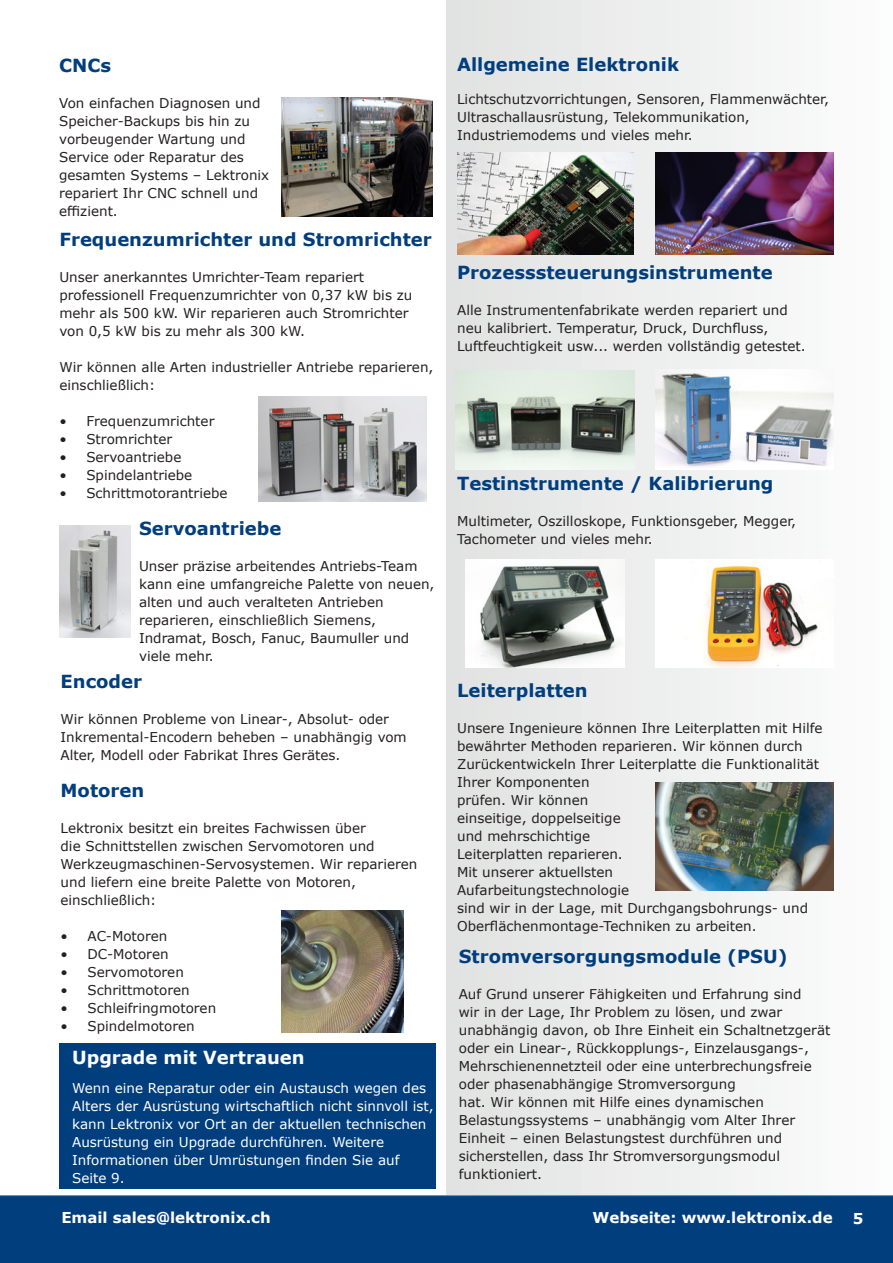
<style>
.page{position:relative;width:893px;height:1263px;background:#fff}
.page>*{position:absolute;margin:0;border:0;box-sizing:border-box;transform-origin:0 0}
.Header_1{font:700 18px "Verdana";color:#003e7e}
.Main_Body_Text{font:700 18px "Verdana";color:#003e7e}
.Box_Header_-_Big_Blu{font:700 18px "Verdana";color:#fff}
.Box_Header{font:700 15px "Verdana";color:#fff}
.Header_1-2{font:13.5px/18px "Verdana";color:#231f20}
.Main_Body_Text-2{font:13.5px/18px "Verdana";color:#231f20}
.Main_Body_Text-3{font:13.5px/18px "Verdana";color:#fff}
</style>
<div class="page">
<svg style="left:0;top:1195px;width:893px;height:68px;background:#064381"></svg>
<div style="left:0;top:1209px;width:833px;height:54px;background:#003e7e"></div>
<div style="left:446px;top:0;width:447px;height:1195px;background:linear-gradient(to right,#e0e2e1,#fcfdfd)"></div>
<div style="left:59px;top:1043px;width:377px;height:145px;background:#003e7e"></div>
<img style="left:656px;top:370px;width:177px;height:99px">
<img style="left:656px;top:559px;width:177px;height:109px">
<img style="left:465px;top:559px;width:160px;height:109px">
<img style="left:258px;top:397px;width:169px;height:104px">
<img style="left:59px;top:525px;width:71px;height:113px">
<img style="left:456px;top:371px;width:179px;height:98px">
<img style="left:457px;top:152px;width:177px;height:102px">
<img style="left:656px;top:152px;width:177px;height:102px">
<img style="left:282px;top:911px;width:121px;height:121px">
<img style="left:282px;top:98px;width:150px;height:118px">
<img style="left:656px;top:782px;width:177px;height:109px">
<p class="Header_1" style="left:59px;top:53px;width:53px">CNCs</p>
<p class="Header_1-2" style="left:59px;top:94px;width:203px">Von einfachen Diagnosen und</p>
<p class="Header_1-2" style="left:59px;top:112px;width:192px">Speicher-Backups bis hin zu</p>
<p class="Header_1-2" style="left:59px;top:130px;width:212px">vorbeugender Wartung und<br>Service oder Reparatur des gesamten Systems – Lektronix repariert Ihr CNC schnell und effizient.</p>
<p class="Header_1" style="left:59px;top:226px;width:374px">Frequenzumrichter und Stromrichter</p>
<p class="Main_Body_Text-2" style="left:59px;top:268px;width:355px">Unser anerkanntes Umrichter-Team repariert professionell Frequenzumrichter von 0,37 kW bis zu mehr als 500 kW. Wir reparieren auch Stromrichter von 0,5 kW bis zu mehr als 300 kW.</p>
<p class="Main_Body_Text-2" style="left:59px;top:358px;width:376px">Wir können alle Arten industrieller Antriebe reparieren,</p>
<p class="Main_Body_Text-2" style="left:59px;top:376px;width:97px">einschließlich:</p>
<p class="Header_1-2" style="left:59px;top:412px;width:157px">• Frequenzumrichter</p>
<p class="Header_1-2" style="left:59px;top:430px;width:114px">• Stromrichter</p>
<p class="Header_1-2" style="left:59px;top:448px;width:124px">• Servoantriebe</p>
<p class="Header_1-2" style="left:59px;top:466px;width:134px">• Spindelantriebe</p>
<p class="Header_1-2" style="left:59px;top:484px;width:170px">• Schrittmotorantriebe</p>
<p class="Main_Body_Text" style="left:139px;top:515px;width:144px">Servoantriebe</p>
<p class="Main_Body_Text-2" style="left:139px;top:557px;width:297px">Unser präzise arbeitendes Antriebs-Team kann eine umfangreiche Palette von neuen, alten und auch veralteten Antrieben reparieren, einschließlich Siemens, Indramat, Bosch, Fanuc, Baumuller und viele mehr.</p>
<p class="Header_1" style="left:61px;top:669px;width:83px">Encoder</p>
<p class="Main_Body_Text-2" style="left:61px;top:710px;width:348px">Wir können Probleme von Linear-, Absolut- oder<br>Inkremental-Encodern beheben – unabhängig vom<br>Alter, Modell oder Fabrikat Ihres Gerätes.</p>
<p class="Main_Body_Text" style="left:61px;top:778px;width:85px">Motoren</p>
<p class="Main_Body_Text-2" style="left:61px;top:819px;width:358px">Lektronix besitzt ein breites Fachwissen über<br>die Schnittstellen zwischen Servomotoren und Werkzeugmaschinen-Servosystemen. Wir reparieren und liefern eine breite Palette von Motoren, einschließlich:</p>
<p class="Header_1-2" style="left:61px;top:927px;width:108px">• AC-Motoren</p>
<p class="Header_1-2" style="left:61px;top:945px;width:110px">• DC-Motoren</p>
<p class="Header_1-2" style="left:61px;top:963px;width:125px">• Servomotoren</p>
<p class="Header_1-2" style="left:61px;top:981px;width:131px">• Schrittmotoren</p>
<p class="Header_1-2" style="left:61px;top:999px;width:157px">• Schleifringmotoren</p>
<p class="Header_1-2" style="left:61px;top:1017px;width:136px">• Spindelmotoren</p>
<p class="Box_Header_-_Big_Blu" style="left:72px;top:1045px;width:234px">Upgrade mit Vertrauen</p>
<p class="Main_Body_Text-3" style="left:72px;top:1079px;width:363px">Wenn eine Reparatur oder ein Austausch wegen des Alters der Ausrüstung wirtschaftlich nicht sinnvoll ist, kann Lektronix vor Ort an der aktuellen technischen Ausrüstung ein Upgrade durchführen. Weitere Informationen über Umrüstungen finden Sie auf Seite 9.</p>
<p class="Header_1" style="left:457px;top:52px;width:223px">Allgemeine Elektronik</p>
<p class="Main_Body_Text-2" style="left:457px;top:90px;width:373px">Lichtschutzvorrichtungen, Sensoren, Flammenwächter,<br>Ultraschallausrüstung, Telekommunikation,<br>Industriemodems und vieles mehr.</p>
<p class="Header_1" style="left:457px;top:260px;width:317px">Prozesssteuerungsinstrumente</p>
<p class="Main_Body_Text-2" style="left:457px;top:301px;width:350px">Alle Instrumentenfabrikate werden repariert und neu kalibriert. Temperatur, Druck, Durchfluss,<br>Luftfeuchtigkeit usw... werden vollständig getestet.</p>
<p class="Header_1" style="left:457px;top:470px;width:318px">Testinstrumente / Kalibrierung</p>
<p class="Main_Body_Text-2" style="left:457px;top:512px;width:341px">Multimeter, Oszilloskope, Funktionsgeber, Megger,<br>Tachometer und vieles mehr.</p>
<p class="Header_1" style="left:457px;top:678px;width:132px">Leiterplatten</p>
<p class="Header_1-2" style="left:457px;top:719px;width:367px">Unsere Ingenieure können Ihre Leiterplatten mit Hilfe bewährter Methoden reparieren. Wir können durch Zurückentwickeln Ihrer Leiterplatte die Funktionalität Ihrer Komponenten<br>prüfen. Wir können<br>einseitige, doppelseitige<br>und mehrschichtige<br>Leiterplatten reparieren.<br>Mit unserer aktuellsten<br>Aufarbeitungstechnologie<br>sind wir in der Lage, mit Durchgangsbohrungs- und Oberflächenmontage-Techniken zu arbeiten.</p>
<p class="Header_1" style="left:459px;top:943px;width:330px">Stromversorgungsmodule (PSU)</p>
<p class="Header_1-2" style="left:459px;top:984px;width:373px">Auf Grund unserer Fähigkeiten und Erfahrung sind<br>wir in der Lage, Ihr Problem zu lösen, und zwar unabhängig davon, ob Ihre Einheit ein Schaltnetzgerät oder ein Linear-, Rückkopplungs-, Einzelausgangs-,</p>
<p class="Header_1-2" style="left:459px;top:1056px;width:354px">Mehrschienennetzteil oder eine unterbrechungsfreie oder phasenabhängige Stromversorgung<br>hat. Wir können mit Hilfe eines dynamischen Belastungssystems – unabhängig vom Alter Ihrer Einheit – einen Belastungstest durchführen und sicherstellen, dass Ihr Stromversorgungsmodul funktioniert.</p>
<p class="Box_Header" style="left:61px;top:1207px;width:211px">Email sales@lektronix.ch</p>
<p class="Box_Header" style="left:592px;top:1207px;width:242px">Webseite: www.lektronix.de</p>
<p class="Box_Header" style="left:853px;top:1208px;width:12px">5</p>
</div>
